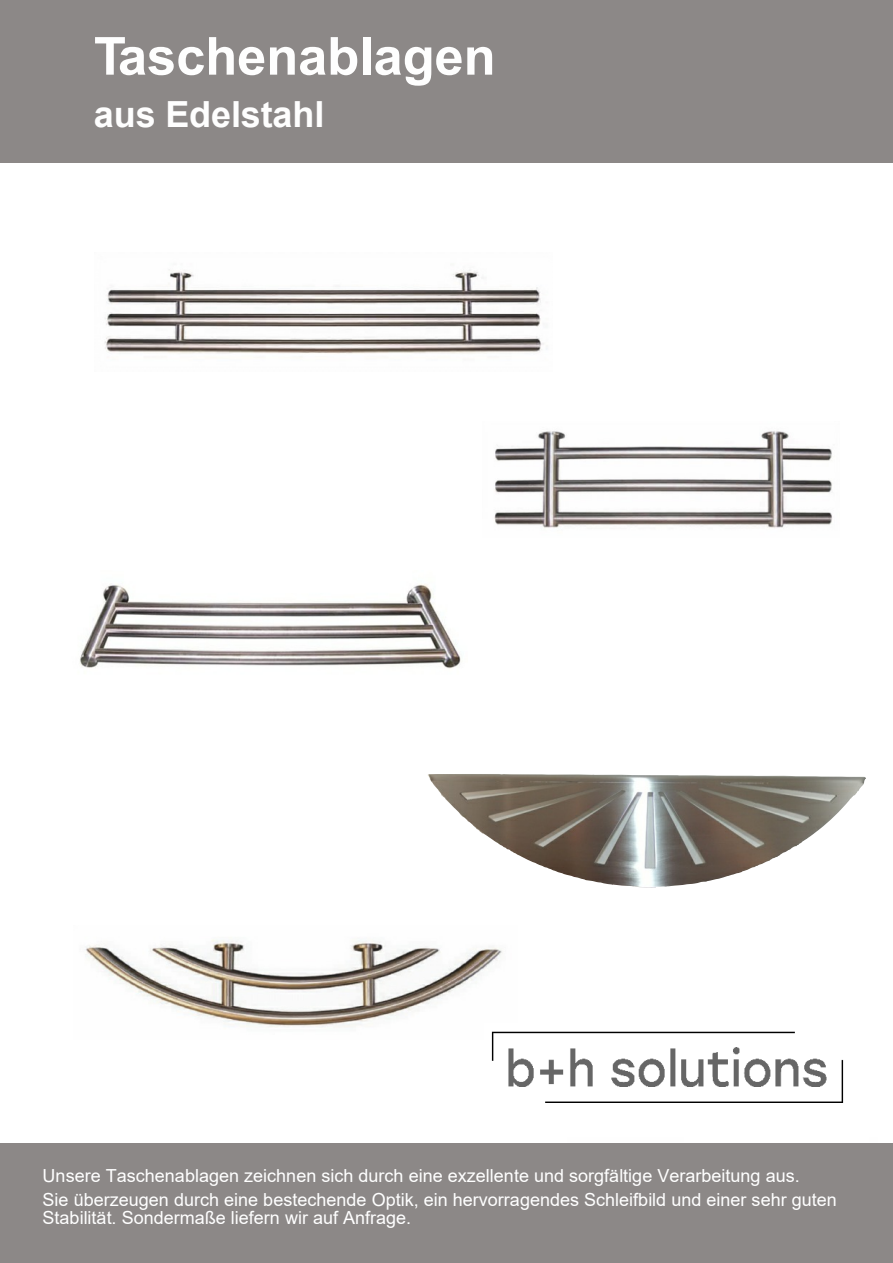
<style>
.page{position:relative;width:893px;height:1263px;background:#fff}
.page>*{position:absolute;margin:0;border:0;box-sizing:border-box;transform-origin:0 0}
.t1{font:700 52.5px "Arial";color:#fefefe}
.t2{font:700 36px "Arial";letter-spacing:-.005em;color:#fefefe}
.t3{font:18px/24.2px "Arial";color:#fff}
</style>
<div class="page">
<div style="left:0;top:0;width:893px;height:163px;background:#8c8887"></div>
<div style="left:0;top:1143px;width:893px;height:120px;background:#8c8887"></div>
<img style="left:104px;top:269px;width:443px;height:85px">
<img style="left:494px;top:431px;width:339px;height:97px">
<img style="left:80px;top:584px;width:381px;height:85px">
<img style="left:85px;top:939px;width:418px;height:88px">
<img style="left:428px;top:774px;width:346px;height:114px">
<img style="left:484px;top:1023px;width:360px;height:80px">
<h1 class="t1" style="left:94px;top:36px;width:403px">Taschenablagen</h1>
<h2 class="t2" style="left:94px;top:101px;width:232px">aus Edelstahl</h2>
<p class="t3" style="left:43px;top:1165px;width:796px">Unsere Taschenablagen zeichnen sich durch eine exzellente und sorgfältige Verarbeitung aus.<br>Sie überzeugen durch eine bestechende Optik, ein hervorragendes Schleifbild und einer sehr guten</p>
<p class="t3" style="left:43px;top:1207px;width:370px">Stabilität. Sondermaße liefern wir auf Anfrage.</p>
</div>
